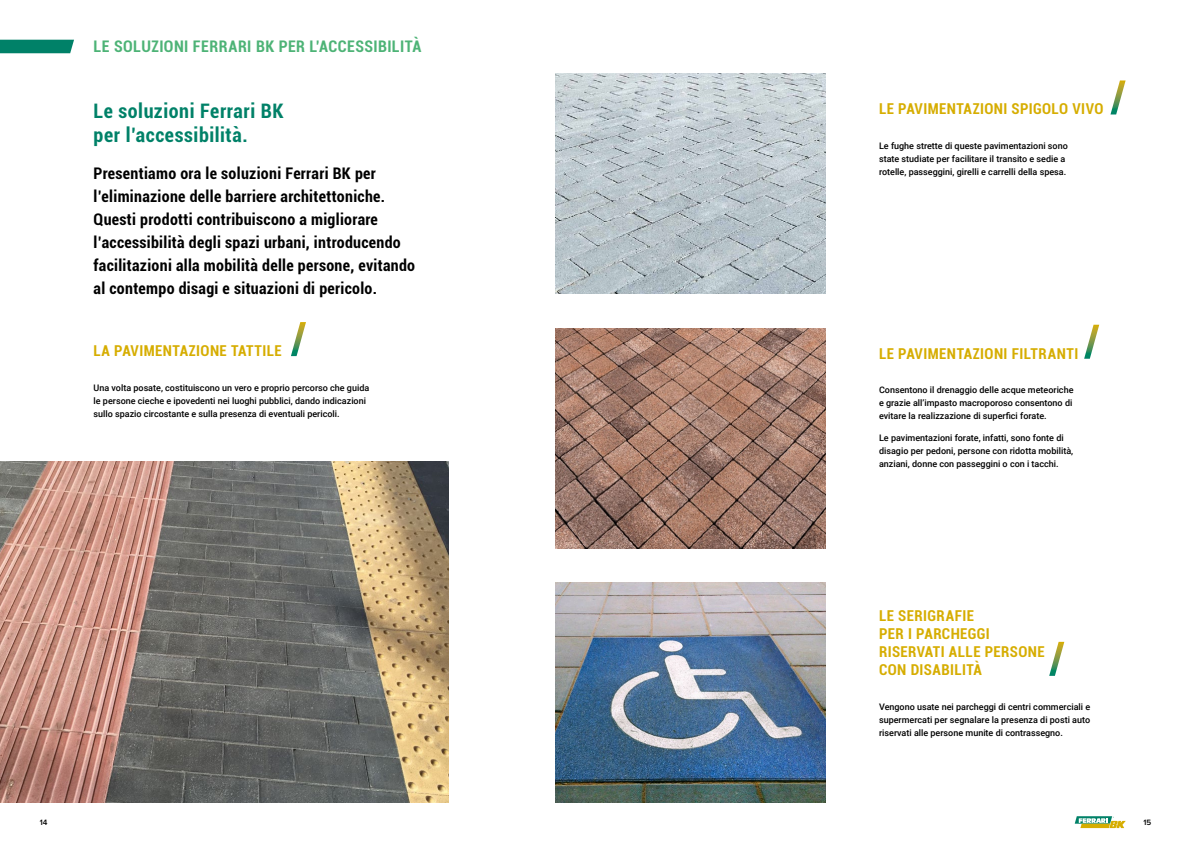
<style>
.page{position:relative;width:1191px;height:842px;background:#fff}
.page>*{position:absolute;margin:0;border:0;box-sizing:border-box;transform-origin:0 0}
.t1{font:700 condensed 20px/24px "Roboto";letter-spacing:.03em;color:#008168}
.t2{font:700 condensed 16px/23px "Roboto";letter-spacing:.02em;color:#000}
.t3{font:700 condensed 16px "Roboto";letter-spacing:.025em;color:#4db376}
.t4{font:700 condensed 15px/18px "Roboto";letter-spacing:.025em;color:#d6ad00}
.t5{font:500 9px/13px "Roboto";color:#000}
.t6{font:600 8px "Proxima Nova A";color:#000}
</style>
<div class="page">
<svg style="left:1074px;top:816px;width:51px;height:12px"></svg>
<img style="left:0;top:462px;width:448px;height:340px">
<img style="left:556px;top:74px;width:269px;height:220px">
<img style="left:556px;top:582px;width:269px;height:220px">
<img style="left:556px;top:328px;width:269px;height:220px">
<svg style="left:291px;top:322px;width:15px;height:34px"></svg>
<svg style="left:1110px;top:80px;width:15px;height:34px"></svg>
<svg style="left:1084px;top:325px;width:15px;height:34px"></svg>
<svg style="left:1049px;top:642px;width:15px;height:34px"></svg>
<svg style="left:0;top:40px;width:74px;height:13px"></svg>
<h2 class="t3" style="left:94px;top:35px;width:329px">LE SOLUZIONI FERRARI BK PER L’ACCESSIBILITÀ</h2>
<h1 class="t1" style="left:94px;top:98px;width:192px">Le soluzioni Ferrari BK per l’accessibilità.</h1>
<p class="t2" style="left:94px;top:161px;width:323px">Presentiamo ora le soluzioni Ferrari BK per l’eliminazione delle barriere architettoniche.<br>Questi prodotti contribuiscono a migliorare l’accessibilità degli spazi urbani, introducendo facilitazioni alla mobilità delle persone, evitando al contempo disagi e situazioni di pericolo.</p>
<h3 class="t4" style="left:94px;top:341px;width:190px">LA PAVIMENTAZIONE TATTILE</h3>
<p class="t5" style="left:94px;top:381px;width:277px">Una volta posate, costituiscono un vero e proprio percorso che guida le persone cieche e ipovedenti nei luoghi pubblici, dando indicazioni sullo spazio circostante e sulla presenza di eventuali pericoli.</p>
<h3 class="t4" style="left:879px;top:100px;width:226px">LE PAVIMENTAZIONI SPIGOLO VIVO</h3>
<p class="t5" style="left:879px;top:139px;width:190px">Le fughe strette di queste pavimentazioni sono state studiate per facilitare il transito e sedie a rotelle, passeggini, girelli e carrelli della spesa.</p>
<h3 class="t4" style="left:879px;top:344px;width:201px">LE PAVIMENTAZIONI FILTRANTI</h3>
<p class="t5" style="left:879px;top:383px;width:196px">Consentono il drenaggio delle acque meteoriche e grazie all’impasto macroporoso consentono di evitare la realizzazione di superfici forate.</p>
<p class="t5" style="left:879px;top:431px;width:196px">Le pavimentazioni forate, infatti, sono fonte di disagio per pedoni, persone con ridotta mobilità, anziani, donne con passeggini o con i tacchi.</p>
<h3 class="t4" style="left:879px;top:607px;width:167px">LE SERIGRAFIE<br>PER I PARCHEGGI<br>RISERVATI ALLE PERSONE<br>CON DISABILITÀ</h3>
<p class="t5" style="left:879px;top:700px;width:213px;text-align:justify">Vengono usate nei parcheggi di centri commerciali e supermercati per segnalare la presenza di posti auto riservati alle persone munite di contrassegno.</p>
<p class="t6" style="left:40px;top:818px;width:9px">14</p>
<p class="t6" style="left:1143px;top:818px;width:9px">15</p>
</div>
